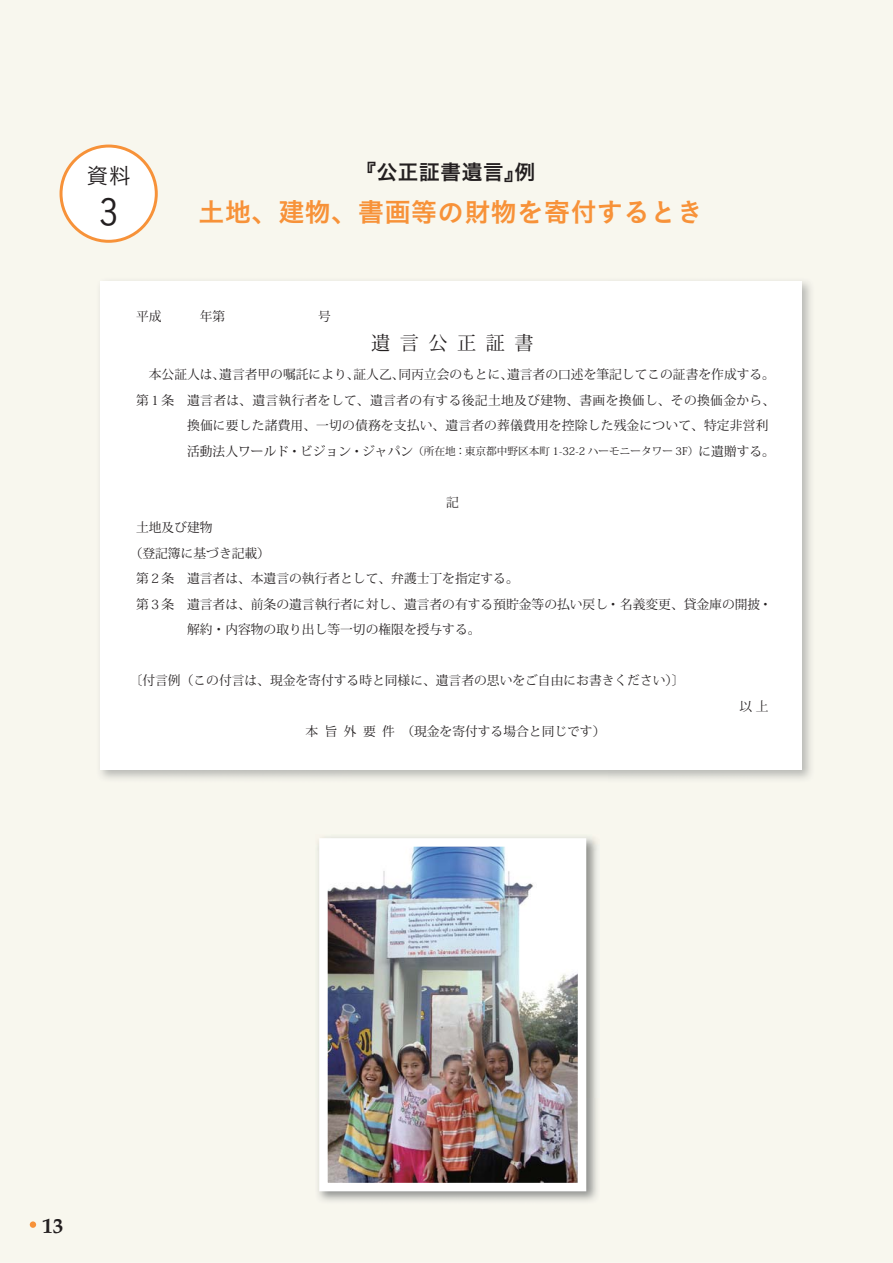
<style>
.page{position:relative;width:893px;height:1263px;background:#f8f7ee}
.page>*{position:absolute;margin:0;border:0;box-sizing:border-box;transform-origin:0 0}
.t1{font:37.2px "Koburina Go Std N W3 90 msp RKSJ H";color:#231f20}
.t2{font:26.55px "Koburina Go Std N W6 90 msp RKSJ H";color:#f79239}
.t3{font:22.35px "Koburina Go Std N W3 90 msp RKSJ H";color:#231f20}
.t4{font:21.3px "Koburina Go Std N W6 90 msp RKSJ H";color:#231f20}
.t5{font:700 21.3px "Palatino";color:#231f20}
.t6{font:19.2px "Koz Min Pr 6 N Regular 90 msp RKSJ H";letter-spacing:.5em;color:#231f20}
.t7{font:12.75px "Koz Min Pr 6 N Regular 90 msp RKSJ H";color:#231f20}
.t8{font:12.75px "Koz Min Pr 6 N Regular 90 msp RKSJ H";letter-spacing:.03em;color:#231f20}
.t9{font:10.65px "Koz Min Pr 6 N Regular 90 msp RKSJ H";color:#231f20}
.s1{font-size:12.75px}
</style>
<div class="page">
<img style="left:96px;top:277px;width:718px;height:506px">
<div style="left:100px;top:281px;width:701px;height:489px;background:#fff"></div>
<img style="left:315px;top:834px;width:284px;height:370px">
<img style="left:329px;top:848px;width:247px;height:333px">
<div style="left:319px;top:838px;width:267px;height:353px;border:9px solid #fff"></div>
<div style="left:30px;top:1221px;width:6px;height:7px;background:#f79239;border-radius:50%"></div>
<div style="left:61px;top:146px;width:95px;height:95px;background:#fff;border-radius:50%"></div>
<div style="left:60px;top:145px;width:98px;height:98px;border:3px solid #f79239;border-radius:50%"></div>
<h3 class="t3" style="left:86px;top:167px;width:46px">資料</h3>
<h1 class="t1" style="left:99px;top:198px;width:20px">3</h1>
<h3 class="t4" style="left:355px;top:164px;width:182px">『公正証書遺言』例</h3>
<h2 class="t2" style="left:198px;top:202px;width:506px">土地、建物、書画等の財物を寄付するとき</h2>
<h3 class="t6" style="left:371px;top:335px;width:164px">遺言公正証書</h3>
<p class="t7" style="left:136px;top:370px;width:640px">　本公証人は、遺言者甲の嘱託により、証人乙、同丙立会のもとに、遺言者の口述を筆記してこの証書を作成する。</p>
<p class="t8" style="left:136px;top:395px;width:640px">第１条　 遺言者は、遺言執行者をして、遺言者の有する後記土地及び建物、書画を換価し、その換価金から、</p>
<p class="t7" style="left:187px;top:421px;width:583px">換価に要した諸費用、一切の債務を支払い、遺言者の葬儀費用を控除した残金について、特定非営利</p>
<p class="t9" style="left:187px;top:447px;width:589px"><span class="s1">活動法人ワールド・ビジョン・ジャパン</span>（所在地：東京都中野区本町 1-32-2 ハーモニータワー 3F）<span class="s1">に遺贈する。</span></p>
<p class="t7" style="left:446px;top:497px;width:14px">記</p>
<p class="t7" style="left:136px;top:523px;width:78px">土地及び建物</p>
<p class="t7" style="left:130px;top:548px;width:142px">（登記簿に基づき記載）</p>
<p class="t7" style="left:136px;top:574px;width:384px">第２条　遺言者は、本遺言の執行者として、弁護士丁を指定する。</p>
<p class="t7" style="left:136px;top:599px;width:637px">第３条　 遺言者は、前条の遺言執行者に対し、遺言者の有する預貯金等の払い戻し・ 名義変更、貸金庫の開披・</p>
<p class="t7" style="left:187px;top:625px;width:295px">解約・内容物の取り出し等一切の権限を授与する。</p>
<p class="t7" style="left:130px;top:676px;width:556px">〔付言例（この付言は、現金を寄付する時と同様に、遺言者の思いをご自由にお書きください）〕</p>
<p class="t7" style="left:739px;top:701px;width:31px">以 上</p>
<p class="t7" style="left:306px;top:727px;width:301px">本旨外要件（現金を寄付する場合と同じです）</p>
<h3 class="t5" style="left:42px;top:1217px;width:23px">13</h3>
</div>
